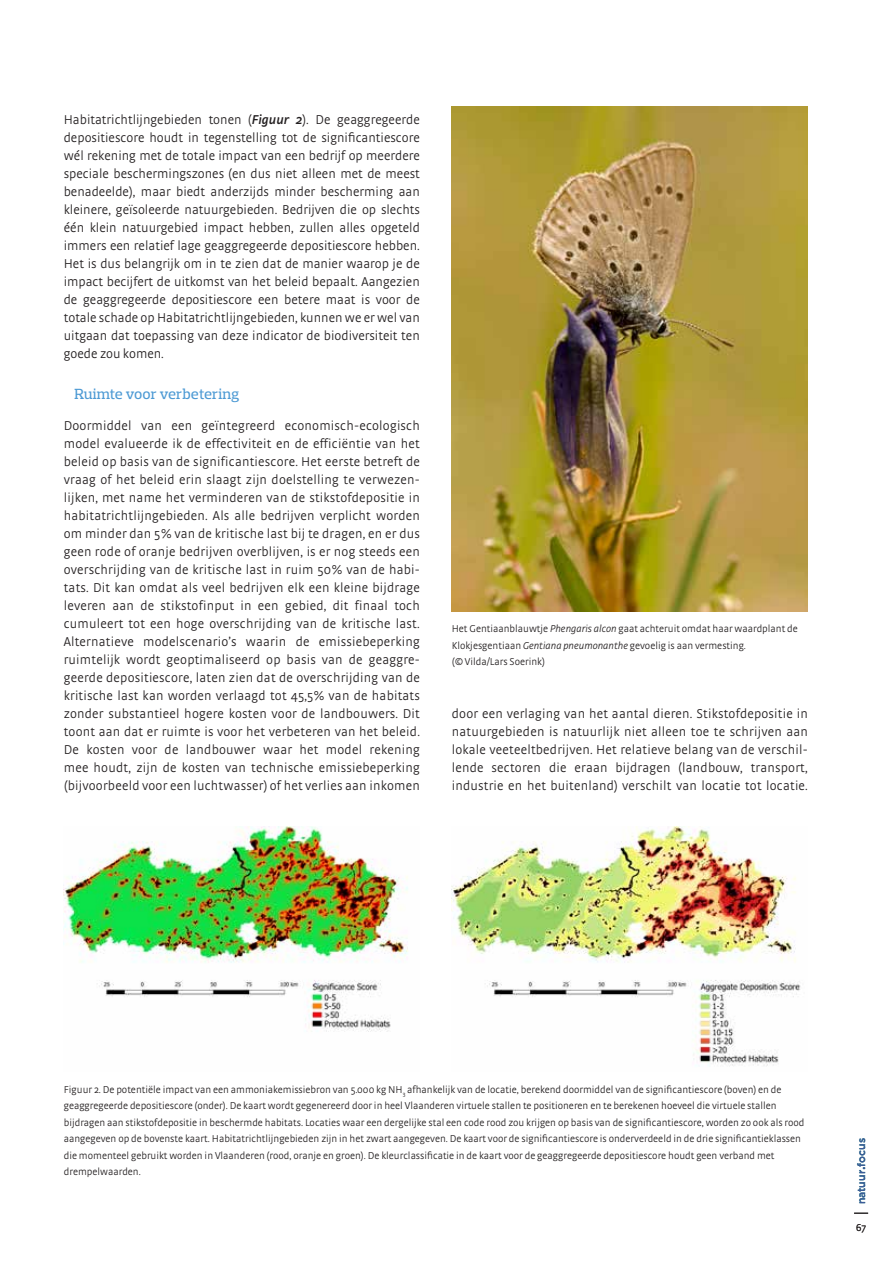
<style>
.page{position:relative;width:893px;height:1263px;background:#fff}
.page>*{position:absolute;margin:0;border:0;box-sizing:border-box;transform-origin:0 0}
.t1{font:500 15px "Prelo Slab";letter-spacing:.01em;color:#4d9ad4}
.t2{font:300 13.5px/18px "Strada OT";letter-spacing:.015em;color:#231f20;text-align:justify}
.t3{font:300 10.5px/16.5px "Strada OT";color:#231f20}
.t4{font:500 10.5px "Gotham";color:#3e5a9a}
.s1{font-weight:600;font-style:italic}
.s2{font-style:italic}
</style>
<div class="page">
<svg style="left:854px;top:1213px;width:14px;height:1px"></svg>
<img style="left:64px;top:826px;width:344px;height:206px">
<img style="left:452px;top:826px;width:349px;height:240px">
<img style="left:452px;top:106px;width:356px;height:505px">
<p class="t2" style="left:64px;top:111px;width:358px">Habitatrichtlijngebieden tonen (<span class="s1">Figuur 2</span>). De geaggregeerde depositiescore houdt in tegenstelling tot de significantiescore wél rekening met de totale impact van een bedrijf op meerdere speciale beschermingszones (en dus niet alleen met de meest benadeelde), maar biedt anderzijds minder bescherming aan kleinere, geïsoleerde natuurgebieden. Bedrijven die op slechts één klein natuurgebied impact hebben, zullen alles opgeteld immers een relatief lage geaggregeerde depositiescore hebben.<br>Het is dus belangrijk om in te zien dat de manier waarop je de impact becijfert de uitkomst van het beleid bepaalt. Aangezien de geaggregeerde depositiescore een betere maat is voor de totale schade op Habitatrichtlijngebieden, kunnen we er wel van uitgaan dat toepassing van deze indicator de biodiversiteit ten goede zou komen.</p>
<p class="t1" style="left:74px;top:385px;width:167px">Ruimte voor verbetering</p>
<p class="t2" style="left:64px;top:417px;width:358px">Doormiddel van een geïntegreerd economisch-ecologisch model evalueerde ik de effectiviteit en de efficiëntie van het beleid op basis van de significantiescore. Het eerste betreft de vraag of het beleid erin slaagt zijn doelstelling te verwezen&shy;lijken, met name het verminderen van de stikstofdepositie in habitatrichtlijngebieden. Als alle bedrijven verplicht worden om minder dan 5% van de kritische last bij te dragen, en er dus geen rode of oranje bedrijven overblijven, is er nog steeds een overschrijding van de kritische last in ruim 50% van de habi&shy;tats. Dit kan omdat als veel bedrijven elk een kleine bijdrage leveren aan de stikstofinput in een gebied, dit finaal toch cumuleert tot een hoge overschrijding van de kritische last.<br>Alternatieve modelscenario’s waarin de emissiebeperking ruimtelijk wordt geoptimaliseerd op basis van de geaggre&shy;geerde depositiescore, laten zien dat de overschrijding van de kritische last kan worden verlaagd tot 45,5% van de habitats zonder substantieel hogere kosten voor de landbouwers. Dit toont aan dat er ruimte is voor het verbeteren van het beleid.<br>De kosten voor de landbouwer waar het model rekening mee houdt, zijn de kosten van technische emissiebeperking (bijvoorbeeld voor een luchtwasser) of het verlies aan inkomen</p>
<p class="t3" style="left:452px;top:621px;width:348px">Het Gentiaanblauwtje <span class="s2">Phengaris alcon</span> gaat achteruit omdat haar waardplant de<br>Klokjesgentiaan <span class="s2">Gentiana pneumonanthe</span> gevoelig is aan vermesting.<br>(© Vilda/Lars Soerink)</p>
<p class="t2" style="left:452px;top:705px;width:358px">door een verlaging van het aantal dieren. Stikstofdepositie in natuurgebieden is natuurlijk niet alleen toe te schrijven aan lokale veeteeltbedrijven. Het relatieve belang van de verschil&shy;lende sectoren die eraan bijdragen (landbouw, transport, industrie en het buitenland) verschilt van locatie tot locatie.</p>
<p class="t3" style="left:64px;top:1081px;width:742px">Figuur 2. De potentiële impact van een ammoniakemissiebron van 5.000 kg NH<sub>3</sub> afhankelijk van de locatie, berekend doormiddel van de significantiescore (boven) en de geaggregeerde depositiescore (onder). De kaart wordt gegenereerd door in heel Vlaanderen virtuele stallen te positioneren en te berekenen hoeveel die virtuele stallen bijdragen aan stikstofdepositie in beschermde habitats. Locaties waar een dergelijke stal een code rood zou krijgen op basis van de significantiescore, worden zo ook als rood aangegeven op de bovenste kaart. Habitatrichtlijngebieden zijn in het zwart aangegeven. De kaart voor de significantiescore is onderverdeeld in de drie significantieklassen die momenteel gebruikt worden in Vlaanderen (rood, oranje en groen). De kleurclassificatie in de kaart voor de geaggregeerde depositiescore houdt geen verband met drempelwaarden.</p>
<p class="t4" style="left:855px;top:1204px;width:68px;rotate:-90deg">natuur<sub>•</sub>focus</p>
<p class="t3" style="left:856px;top:1219px;width:11px">67</p>
</div>
